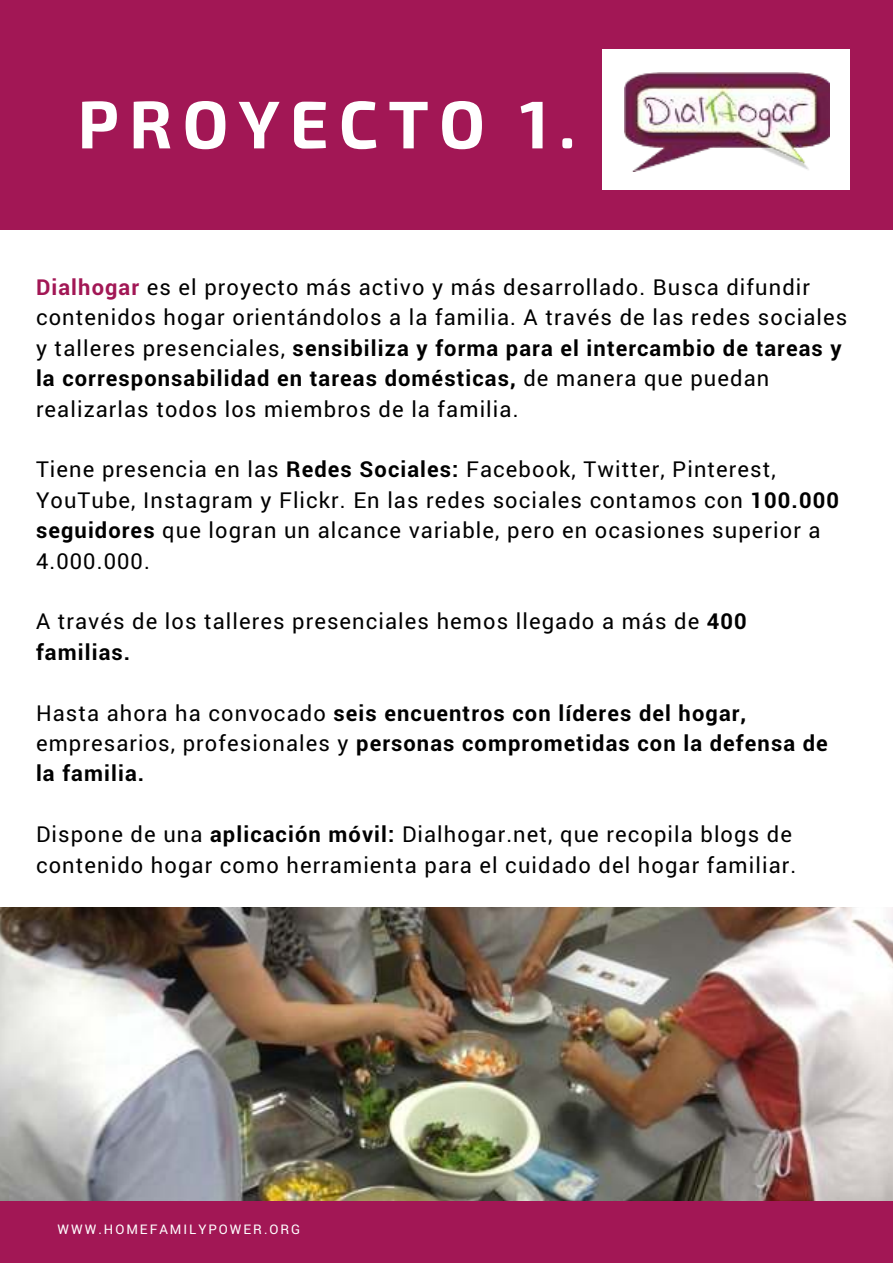
<style>
.page{position:relative;width:893px;height:1263px;background:#fff}
.page>*{position:absolute;margin:0;border:0;box-sizing:border-box;transform-origin:0 0}
.t1{font:700 67.5px "Exo 2";letter-spacing:.15em;color:#fff}
.t2{font:21.9px/30.5px "Roboto";letter-spacing:.05em;color:#000}
.t3{font:700 21.9px/30.5px "Roboto";letter-spacing:.05em;color:#000}
.t4{font:13.2px "Roboto";letter-spacing:.15em;color:#fff}
.s1{font-weight:700;color:#a21755}
.s2{font-weight:700}
.s3{font-weight:400}
</style>
<div class="page">
<div style="left:0;top:0;width:893px;height:230px;background:#a21755"></div>
<img style="left:0;top:907px;width:893px;height:294px">
<div style="left:0;top:1201px;width:893px;height:62px;background:#a21755"></div>
<div style="left:602px;top:50px;width:248px;height:140px;background:#fff"></div>
<img style="left:625px;top:72px;width:205px;height:99px">
<h1 class="t1" style="left:77px;top:84px;width:500px">PROYECTO 1.</h1>
<p class="t2" style="left:36px;top:272px;width:813px"><span class="s1">Dialhogar</span> es el proyecto más activo y más desarrollado. Busca difundir contenidos hogar orientándolos a la familia. A través de las redes sociales y talleres presenciales, <span class="s2">sensibiliza y forma para el intercambio de tareas y la corresponsabilidad en tareas domésticas,</span> de manera que puedan realizarlas todos los miembros de la familia.</p>
<p class="t2" style="left:36px;top:454px;width:804px">Tiene presencia en las <span class="s2">Redes Sociales:</span> Facebook, Twitter, Pinterest, YouTube, Instagram y Flickr. En las redes sociales contamos con <span class="s2">100.000 seguidores</span> que logran un alcance variable, pero en ocasiones superior a 4.000.000.</p>
<p class="t2" style="left:36px;top:606px;width:712px">A través de los talleres presenciales hemos llegado a más de <span class="s2">400 familias.</span></p>
<p class="t3" style="left:36px;top:697px;width:793px"><span class="s3">Hasta ahora ha convocado</span> seis encuentros con líderes del hogar, <span class="s3">empresarios, profesionales y</span> personas comprometidas con la defensa de la familia.</p>
<p class="t2" style="left:36px;top:819px;width:762px">Dispone de una <span class="s2">aplicación móvil:</span> Dialhogar.net, que recopila blogs de contenido hogar como herramienta para el cuidado del hogar familiar.</p>
<p class="t4" style="left:57px;top:1222px;width:244px">WWW.HOMEFAMILYPOWER.ORG</p>
</div>
